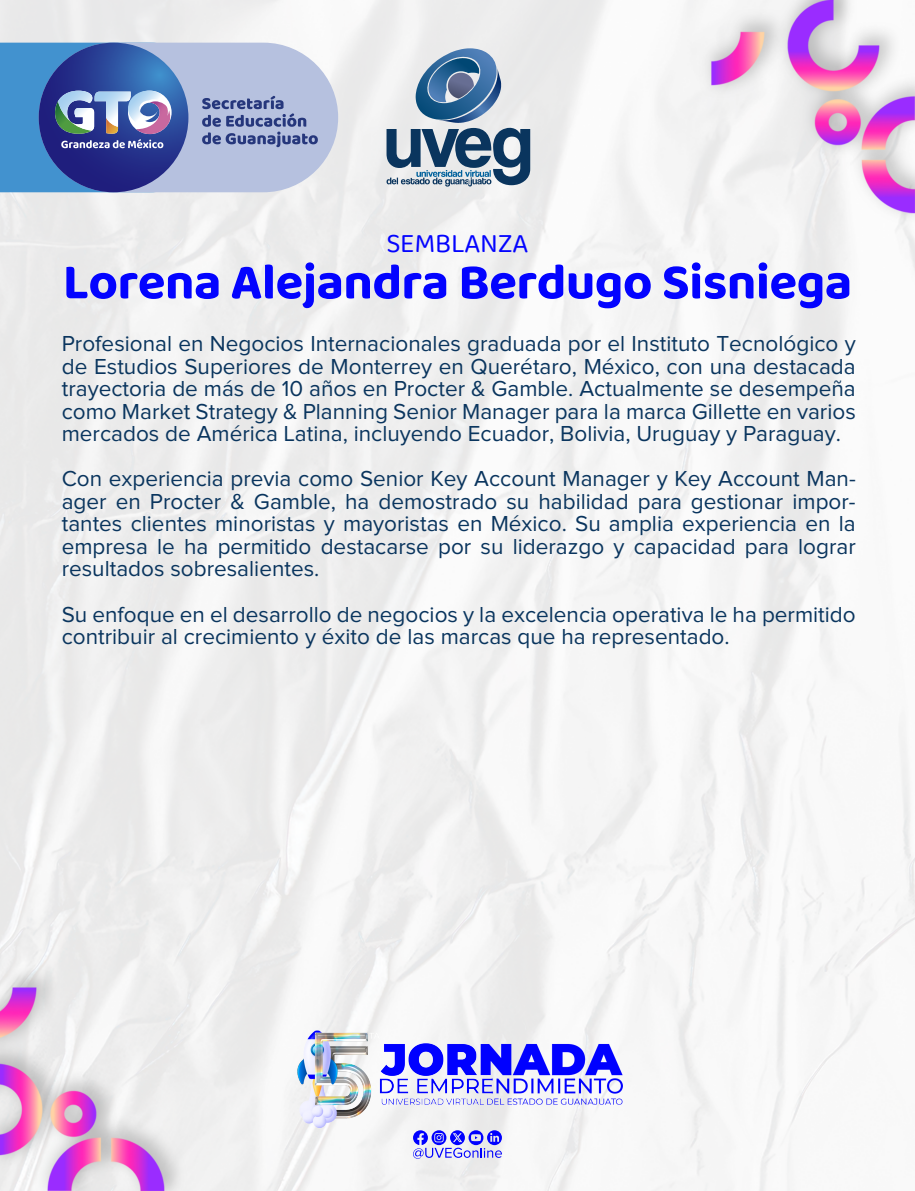
<style>
.page{position:relative;width:915px;height:1191px;background:#fff}
.page>*{position:absolute;margin:0;border:0;box-sizing:border-box;transform-origin:0 0}
.t1{font:700 51px "Baloo 2";letter-spacing:-.01em;color:#0303ff}
.t2{font:27px "Baloo 2";letter-spacing:-.01em;color:#0303ff}
.t3{font:22.5px/22.5px "Proxima Nova";color:#0a355e;text-align:justify}
</style>
<div class="page">
<img style="left:0;top:0;width:914px;height:1191px">
<div style="left:38px;top:42px;width:300px;height:150px;background:#b6c1df;border-radius:75px"></div>
<svg style="left:0;top:43px;width:318px;height:149px"></svg>
<svg style="left:386px;top:48px;width:144px;height:139px;background:#90a6ba"></svg>
<svg style="left:413px;top:1145px;width:88px;height:13px"></svg>
<img style="left:286px;top:1009px;width:342px;height:136px">
<p class="t2" style="left:386px;top:225px;width:144px">SEMBLANZA</p>
<h1 class="t1" style="left:63px;top:251px;width:790px">Lorena Alejandra Berdugo Sisniega</h1>
<p class="t3" style="left:62px;top:334px;width:795px">Profesional en Negocios Internacionales graduada por el Instituto Tecnológico y de Estudios Superiores de Monterrey en Querétaro, México, con una destacada trayectoria de más de 10 años en Procter &amp; Gamble. Actualmente se desempeña como Market Strategy &amp; Planning Senior Manager para la marca Gillette en varios mercados de América Latina, incluyendo Ecuador, Bolivia, Uruguay y Paraguay.</p>
<p class="t3" style="left:62px;top:469px;width:795px">Con experiencia previa como Senior Key Account Manager y Key Account Man&shy;ager en Procter &amp; Gamble, ha demostrado su habilidad para gestionar impor&shy;tantes clientes minoristas y mayoristas en México. Su amplia experiencia en la empresa le ha permitido destacarse por su liderazgo y capacidad para lograr resultados sobresalientes.</p>
<p class="t3" style="left:62px;top:604px;width:795px">Su enfoque en el desarrollo de negocios y la excelencia operativa le ha permitido contribuir al crecimiento y éxito de las marcas que ha representado.</p>
</div>
